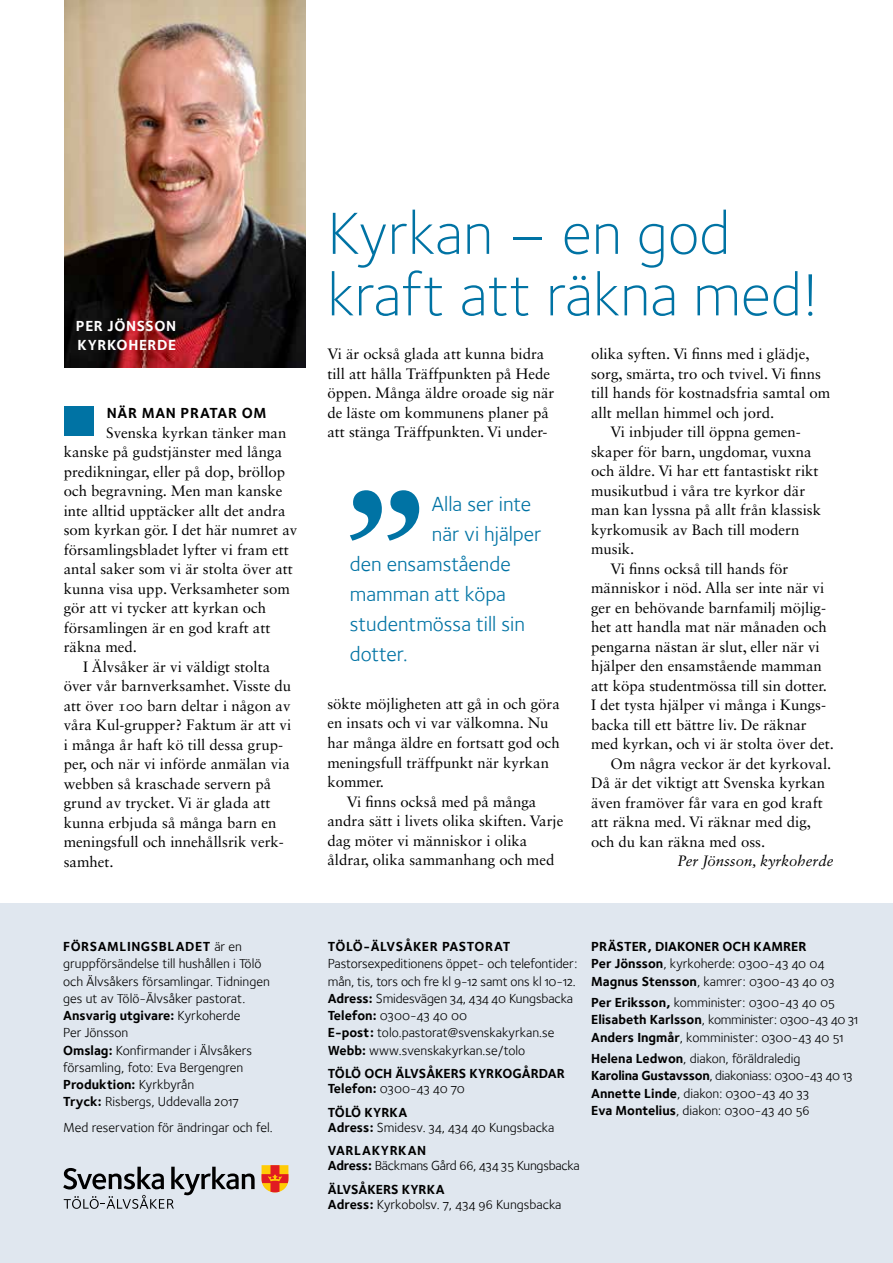
<style>
.page{position:relative;width:893px;height:1263px;background:#fff}
.page>*{position:absolute;margin:0;border:0;box-sizing:border-box;transform-origin:0 0}
.t1{font:61.5px/61.5px "Foundry Sterling Light OSF";color:#0073a4}
.t2{font:21px "Foundry Sterling Book OSF";color:#0073a4}
.t3{font:15px/19.5px "Sabon LT Std";color:#000}
.t4{font:italic 15px "Sabon LT Std";color:#000}
.t5{font:15px/19.5px "Foundry Sterling Bold OSF";letter-spacing:.04em;color:#fff}
.t6{font:15px "Foundry Sterling Bold OSF";letter-spacing:.04em;color:#000}
.t7{font:13.5px/17.2px "Foundry Sterling Book OSF";color:#000}
.t8{font:13.5px "Foundry Sterling Bold OSF";color:#000}
.t9{font:13.5px "Foundry Sterling Bold OSF";letter-spacing:.04em;color:#000}
.t10{font:13.5px "Foundry Sterling Book OSF";letter-spacing:-.02em;color:#000}
.s1{font-family:"Foundry Sterling Book OSF"}
.s2{font-family:"Foundry Sterling Bold OSF"}
</style>
<div class="page">
<div style="left:0;top:904px;width:893px;height:359px;background:#e0e7ef"></div>
<svg style="left:63px;top:1167px;width:192px;height:42px"></svg>
<svg style="left:262px;top:1165px;width:26px;height:27px"></svg>
<div style="left:64px;top:406px;width:30px;height:30px;background:#0073a4"></div>
<svg style="left:350px;top:490px;width:69px;height:51px"></svg>
<img style="left:65px;top:0;width:240px;height:368px">
<p class="t5" style="left:76px;top:316px;width:102px">PER JÖNSSON<br>KYRKOHERDE</p>
<p class="t6" style="left:107px;top:404px;width:161px">NÄR MAN PRATAR OM</p>
<p class="t3" style="left:106px;top:422px;width:182px">Svenska kyrkan tänker man</p>
<p class="t3" style="left:64px;top:442px;width:220px">kanske på gudstjänster med långa</p>
<p class="t3" style="left:64px;top:461px;width:223px">predikningar, eller på dop, bröllop</p>
<p class="t3" style="left:64px;top:481px;width:220px">och begravning. Men man kanske</p>
<p class="t3" style="left:64px;top:500px;width:223px">inte alltid upptäcker allt det andra</p>
<p class="t3" style="left:64px;top:520px;width:235px">som kyrkan gör. I det här numret av</p>
<p class="t3" style="left:64px;top:539px;width:226px">församlingsbladet lyfter vi fram ett</p>
<p class="t3" style="left:64px;top:559px;width:231px">antal saker som vi är stolta över att</p>
<p class="t3" style="left:64px;top:578px;width:228px">kunna visa upp. Verksamheter som</p>
<p class="t3" style="left:64px;top:598px;width:204px">gör att vi tycker att kyrkan och</p>
<p class="t3" style="left:64px;top:617px;width:208px">församlingen är en god kraft att</p>
<p class="t3" style="left:64px;top:637px;width:75px">räkna med.</p>
<p class="t3" style="left:83px;top:656px;width:188px">I Älvsåker är vi väldigt stolta</p>
<p class="t3" style="left:64px;top:676px;width:229px">över vår barnverksamhet. Visste du</p>
<p class="t3" style="left:64px;top:695px;width:228px">att över 100 barn deltar i någon av</p>
<p class="t3" style="left:64px;top:715px;width:229px">våra Kul-grupper? Faktum är att vi</p>
<p class="t3" style="left:64px;top:734px;width:221px">i många år haft kö till dessa grup-</p>
<p class="t3" style="left:64px;top:754px;width:228px">per, och när vi införde anmälan via</p>
<p class="t3" style="left:64px;top:773px;width:209px">webben så kraschade servern på</p>
<p class="t3" style="left:64px;top:793px;width:208px">grund av trycket. Vi är glada att</p>
<p class="t3" style="left:64px;top:812px;width:214px">kunna erbjuda så många barn en</p>
<p class="t3" style="left:64px;top:832px;width:222px">meningsfull och innehållsrik verk-</p>
<p class="t3" style="left:64px;top:851px;width:51px">samhet.</p>
<p class="t9" style="left:63px;top:938px;width:180px">FÖRSAMLINGSBLADET <span class="s1">är en</span></p>
<p class="t7" style="left:63px;top:955px;width:208px">gruppförsändelse till hushållen i Tölö och Älvsåkers församlingar. Tidningen ges ut av Tölö-Älvsåker pastorat.</p>
<p class="t8" style="left:63px;top:1007px;width:179px">Ansvarig utgivare: <span class="s1">Kyrkoherde</span></p>
<p class="t7" style="left:63px;top:1024px;width:190px">Per Jönsson<br><span class="s2">Omslag:</span> Konfirmander i Älvsåkers församling, foto: Eva Bergengren</p>
<p class="t8" style="left:63px;top:1076px;width:133px">Produktion: <span class="s1">Kyrkbyrån</span></p>
<p class="t7" style="left:63px;top:1089px;width:211px;line-height:25.8px"><span class="s2">Tryck:</span> Risbergs, Uddevalla 2017<br>Med reservation för ändringar och fel.</p>
<h1 class="t1" style="left:327px;top:202px;width:493px">Kyrkan – en god kraft att räkna med!</h1>
<p class="t3" style="left:327px;top:344px;width:229px">Vi är också glada att kunna bidra till att hålla Träffpunkten på Hede öppen. Många äldre oroade sig när de läste om kommunens planer på att stänga Träffpunkten. Vi under-</p>
<h2 class="t2" style="left:432px;top:491px;width:101px">Alla ser inte</h2>
<h2 class="t2" style="left:432px;top:521px;width:111px">när vi hjälper</h2>
<h2 class="t2" style="left:350px;top:551px;width:162px">den ensamstående</h2>
<h2 class="t2" style="left:350px;top:581px;width:158px">mamman att köpa</h2>
<h2 class="t2" style="left:350px;top:611px;width:177px">studentmössa till sin</h2>
<h2 class="t2" style="left:350px;top:641px;width:59px">dotter.</h2>
<p class="t3" style="left:327px;top:694px;width:234px">sökte möjligheten att gå in och göra</p>
<p class="t3" style="left:327px;top:713px;width:223px">en insats och vi var välkomna. Nu</p>
<p class="t3" style="left:327px;top:733px;width:234px">har många äldre en fortsatt god och</p>
<p class="t3" style="left:327px;top:752px;width:223px">meningsfull träffpunkt när kyrkan</p>
<p class="t3" style="left:327px;top:772px;width:58px">kommer.</p>
<p class="t3" style="left:347px;top:791px;width:191px">Vi finns också med på många</p>
<p class="t3" style="left:327px;top:811px;width:237px">andra sätt i livets olika skiften. Varje</p>
<p class="t3" style="left:327px;top:830px;width:202px">dag möter vi människor i olika</p>
<p class="t3" style="left:327px;top:850px;width:228px">åldrar, olika sammanhang och med</p>
<p class="t3" style="left:591px;top:344px;width:220px">olika syften. Vi finns med i glädje,</p>
<p class="t3" style="left:591px;top:363px;width:231px">sorg, smärta, tro och tvivel. Vi finns</p>
<p class="t3" style="left:591px;top:383px;width:241px">till hands för kostnadsfria samtal om</p>
<p class="t3" style="left:591px;top:402px;width:185px">allt mellan himmel och jord.</p>
<p class="t3" style="left:611px;top:422px;width:192px">Vi inbjuder till öppna gemen-</p>
<p class="t3" style="left:591px;top:441px;width:222px">skaper för barn, ungdomar, vuxna</p>
<p class="t3" style="left:591px;top:461px;width:229px">och äldre. Vi har ett fantastiskt rikt</p>
<p class="t3" style="left:591px;top:480px;width:216px">musikutbud i våra tre kyrkor där</p>
<p class="t3" style="left:591px;top:500px;width:232px">man kan lyssna på allt från klassisk</p>
<p class="t3" style="left:591px;top:519px;width:210px">kyrkomusik av Bach till modern</p>
<p class="t3" style="left:591px;top:539px;width:45px">musik.</p>
<p class="t3" style="left:611px;top:558px;width:179px">Vi finns också till hands för</p>
<p class="t3" style="left:591px;top:578px;width:235px">människor i nöd. Alla ser inte när vi</p>
<p class="t3" style="left:591px;top:597px;width:237px">ger en behövande barnfamilj möjlig-</p>
<p class="t3" style="left:591px;top:617px;width:237px">het att handla mat när månaden och</p>
<p class="t3" style="left:591px;top:636px;width:230px">pengarna nästan är slut, eller när vi</p>
<p class="t3" style="left:591px;top:656px;width:232px">hjälper den ensamstående mamman</p>
<p class="t3" style="left:591px;top:675px;width:237px">att köpa studentmössa till sin dotter.</p>
<p class="t3" style="left:591px;top:695px;width:237px">I det tysta hjälper vi många i Kungs-</p>
<p class="t3" style="left:591px;top:714px;width:217px">backa till ett bättre liv. De räknar</p>
<p class="t3" style="left:591px;top:734px;width:244px">med kyrkan, och vi är stolta över det.</p>
<p class="t3" style="left:611px;top:753px;width:222px">Om några veckor är det kyrkoval.</p>
<p class="t3" style="left:591px;top:773px;width:236px">Då är det viktigt att Svenska kyrkan</p>
<p class="t3" style="left:591px;top:792px;width:233px">även framöver får vara en god kraft</p>
<p class="t3" style="left:591px;top:812px;width:222px">att räkna med. Vi räknar med dig,</p>
<p class="t3" style="left:591px;top:831px;width:176px">och du kan räkna med oss.</p>
<p class="t4" style="left:678px;top:852px;width:157px">Per Jönsson, kyrkoherde</p>
<p class="t9" style="left:328px;top:938px;width:184px">TÖLÖ-ÄLVSÅKER PASTORAT</p>
<p class="t7" style="left:328px;top:955px;width:251px">Pastorsexpeditionens öppet- och telefontider: mån, tis, tors och fre kl 9-12 samt ons kl 10-12.<br><span class="s2">Adress:</span> Smidesvägen 34, 434 40 Kungsbacka <span class="s2">Telefon:</span> 0300-43 40 00<br><span class="s2">E-post:</span> tolo.pastorat@svenskakyrkan.se <span class="s2">Webb:</span> www.svenskakyrkan.se/tolo</p>
<p class="t8" style="left:328px;top:1065px;width:238px">TÖLÖ OCH ÄLVSÅKERS KYRKOGÅRDAR</p>
<p class="t7" style="left:328px;top:1080px;width:139px"><span class="s2">Telefon:</span> 0300-43 40 70</p>
<p class="t8" style="left:328px;top:1104px;width:81px">TÖLÖ KYRKA</p>
<p class="t7" style="left:328px;top:1118px;width:228px"><span class="s2">Adress:</span> Smidesv. 34, 434 40 Kungsbacka</p>
<p class="t9" style="left:328px;top:1142px;width:100px">VARLAKYRKAN</p>
<p class="t10" style="left:328px;top:1158px;width:253px"><span class="s2">Adress:</span> Bäckmans Gård 66, 434 35 Kungsbacka</p>
<p class="t8" style="left:328px;top:1181px;width:118px">ÄLVSÅKERS KYRKA</p>
<p class="t7" style="left:328px;top:1195px;width:235px"><span class="s2">Adress:</span> Kyrkobolsv. 7, 434 96 Kungsbacka</p>
<p class="t8" style="left:591px;top:938px;width:217px">PRÄSTER, DIAKONER OCH KAMRER</p>
<p class="t7" style="left:591px;top:955px;width:245px"><span class="s2">Per Jönsson</span>, kyrkoherde: 0300-43 40 04<br><span class="s2">Magnus Stensson</span>, kamrer: 0300-43 40 03</p>
<p class="t7" style="left:591px;top:994px;width:268px"><span class="s2">Per Eriksson,</span> komminister: 0300-43 40 05<br><span class="s2">Elisabeth Karlsson</span>, komminister: 0300-43 40 31<br><span class="s2">Anders Ingmår</span>, komminister: 0300-43 40 51</p>
<p class="t7" style="left:591px;top:1050px;width:263px"><span class="s2">Helena Ledwon</span>, diakon, föräldraledig<br><span class="s2">Karolina Gustavsson</span>, diakoniass: 0300-43 40 13<br><span class="s2">Annette Linde</span>, diakon: 0300-43 40 33<br><span class="s2">Eva Montelius</span>, diakon: 0300-43 40 56</p>
</div>
